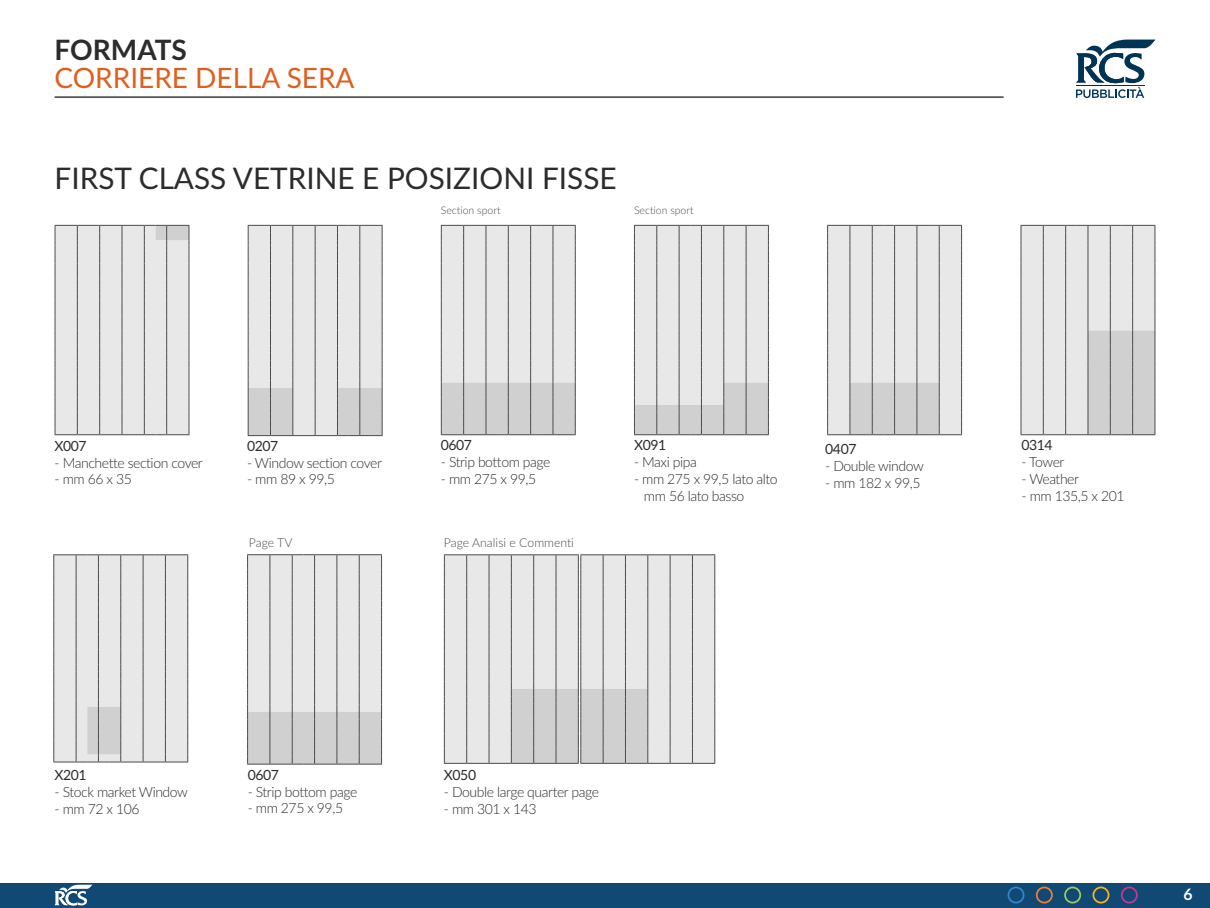
<style>
.page{position:relative;width:1210px;height:908px;background:#fff}
.page>*{position:absolute;margin:0;border:0;box-sizing:border-box;transform-origin:0 0}
.t1{font:29.75px "Lato";color:#2c2c2c}
.t2{font:28px "Lato";color:#de5f1f}
.t3{font:700 28px "Lato";color:#2c2c2c}
.t4{font:700 15.75px "Lato";color:#fff}
.t5{font:300 14px/16.8px "Lato";letter-spacing:-.03em;color:#2c2c2c}
.t6{font:14px "Lato";letter-spacing:-.03em;color:#2c2c2c}
.t7{font:300 12.25px "Lato";color:#4b4b4b}
.t8{font:300 10.5px "Lato";color:#4b4b4b}
</style>
<div class="page">
<hr style="left:55px;top:96px;width:948px;height:2px;background:#565656">
<div style="left:0;top:883px;width:1210px;height:24px;background:#114975"></div>
<svg style="left:1076px;top:40px;width:79px;height:58px"></svg>
<svg style="left:55px;top:225px;width:135px;height:210px;background:#dfdfdf"></svg>
<svg style="left:248px;top:225px;width:135px;height:211px;background:#dbdbdb"></svg>
<svg style="left:441px;top:225px;width:135px;height:210px;background:#d9d9d9"></svg>
<svg style="left:1020px;top:225px;width:135px;height:210px;background:#d9d9d9"></svg>
<svg style="left:634px;top:225px;width:135px;height:210px;background:#dadada"></svg>
<svg style="left:827px;top:225px;width:135px;height:210px;background:#dbdbdb"></svg>
<svg style="left:53px;top:554px;width:135px;height:208px;background:#ddd"></svg>
<svg style="left:444px;top:554px;width:271px;height:209px;background:#dbdbdb"></svg>
<svg style="left:247px;top:554px;width:135px;height:210px;background:#d9d9d9"></svg>
<h2 class="t3" style="left:55px;top:29px;width:134px">FORMATS</h2>
<h2 class="t2" style="left:55px;top:57px;width:195px">CORRIERE DELLA</h2>
<h2 class="t2" style="left:287px;top:57px;width:64px">SERA</h2>
<h1 class="t1" style="left:55px;top:157px;width:559px">FIRST CLASS VETRI NE E POSIZIONI FISSE</h1>
<p class="t8" style="left:441px;top:203px;width:61px">Section sport</p>
<p class="t8" style="left:634px;top:203px;width:61px">Section sport</p>
<p class="t6" style="left:55px;top:435px;width:34px">X007</p>
<p class="t5" style="left:55px;top:453px;width:150px">- Manchette section cover</p>
<p class="t5" style="left:55px;top:470px;width:79px">- mm 66 x 35</p>
<p class="t6" style="left:247px;top:435px;width:33px">0207</p>
<p class="t5" style="left:247px;top:453px;width:136px">- Window section cover</p>
<p class="t5" style="left:247px;top:470px;width:89px">- mm 89 x 99,5</p>
<p class="t6" style="left:441px;top:435px;width:33px">0607</p>
<p class="t5" style="left:441px;top:453px;width:111px">- Strip bottom page</p>
<p class="t5" style="left:441px;top:470px;width:97px">- mm 275 x 99,5</p>
<p class="t7" style="left:249px;top:533px;width:45px">Page TV</p>
<p class="t7" style="left:444px;top:533px;width:132px">Page Analisi e Commenti</p>
<p class="t6" style="left:634px;top:435px;width:34px">X091</p>
<p class="t5" style="left:634px;top:453px;width:64px">- Maxi pipa</p>
<p class="t5" style="left:644px;top:470px;width:135px;text-indent:-10px">- mm 275 x 99,5 lato alto mm 56 lato basso</p>
<p class="t6" style="left:825px;top:439px;width:33px">0407</p>
<p class="t5" style="left:825px;top:457px;width:100px">- Double window</p>
<p class="t5" style="left:825px;top:473px;width:97px">- mm 182 x 99,5</p>
<p class="t6" style="left:55px;top:765px;width:34px">X201</p>
<p class="t5" style="left:55px;top:782px;width:135px">- Stock market Window</p>
<p class="t5" style="left:55px;top:799px;width:87px">- mm 72 x 106</p>
<p class="t6" style="left:248px;top:764px;width:33px">0607</p>
<p class="t5" style="left:248px;top:782px;width:111px">- Strip bottom page</p>
<p class="t5" style="left:248px;top:799px;width:97px">- mm 275 x 99,5</p>
<p class="t6" style="left:444px;top:765px;width:34px">X050</p>
<p class="t5" style="left:444px;top:782px;width:157px">- Double large quarter page</p>
<p class="t5" style="left:444px;top:799px;width:94px">- mm 301 x 143</p>
<p class="t6" style="left:1021px;top:435px;width:33px">0314</p>
<p class="t5" style="left:1021px;top:453px;width:45px">- Tower</p>
<p class="t5" style="left:1021px;top:470px;width:59px">- Weather</p>
<p class="t5" style="left:1021px;top:486px;width:105px">- mm 135,5 x 201</p>
<p class="t4" style="left:1183px;top:882px;width:11px">6</p>
</div>
